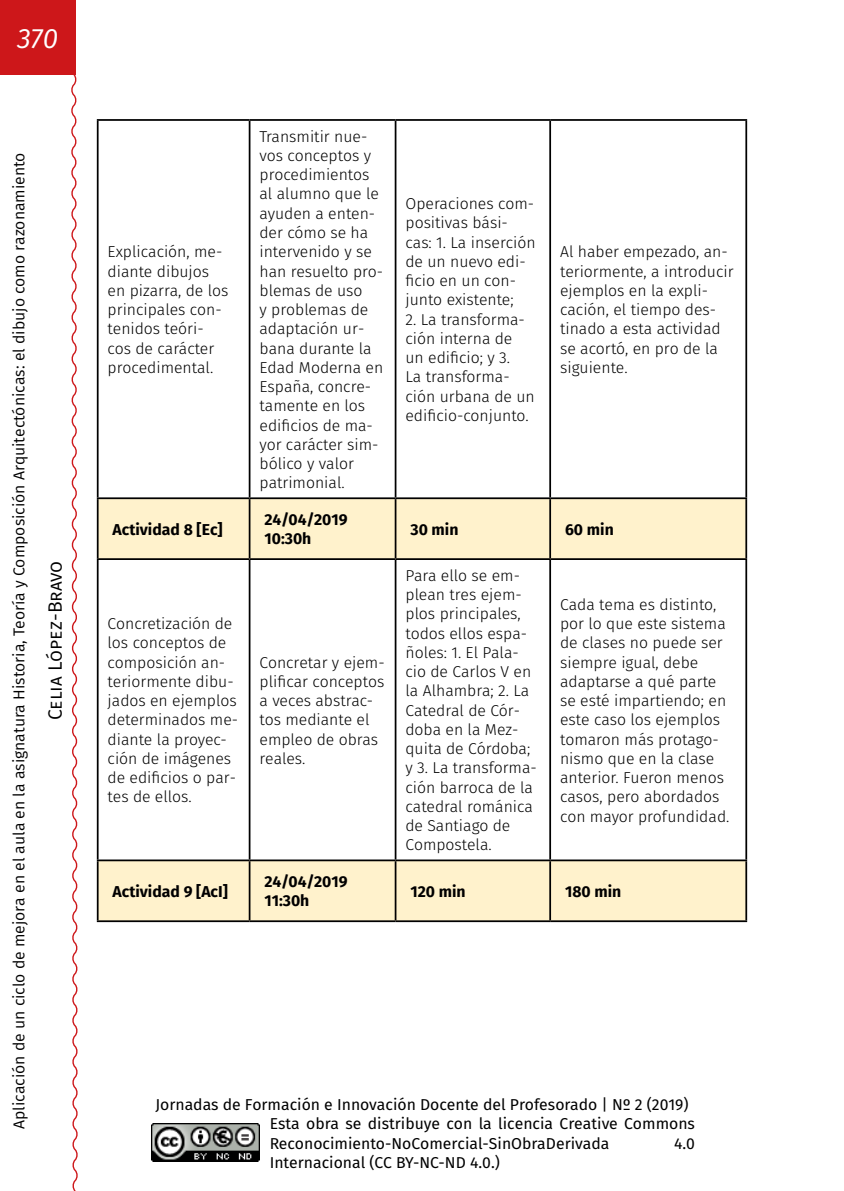
<style>
.page{position:relative;width:844px;height:1191px;background:#fff}
.page>*{position:absolute;margin:0;border:0;box-sizing:border-box;transform-origin:0 0}
.t1{font:italic 28px "Fira Sans";color:#fff}
.t2{font:19.25px "Fira Sans";color:#000}
._70_tabla_izquierda{font:300 15.75px/19.2px "Fira Sans";color:#000}
.t3{font:15.75px/19.2px "Fira Sans";color:#000}
.t4{font:15.75px "Fira Sans";color:#000}
._70_tabla_izquierda-2{font:700 15.75px/19.2px "Fira Sans";color:#000}
</style>
<div class="page">
<div style="left:0;top:0;width:75px;height:74px;background:#cd171a"></div>
<svg style="left:69px;top:72px;width:9px;height:1119px"></svg>
<img style="left:151px;top:1123px;width:109px;height:38px">
<svg style="left:99px;top:499px;width:646px;height:421px"></svg>
<hr style="left:97px;top:119px;width:152px;height:2px;background:#000">
<hr style="left:97px;top:121px;width:2px;height:376px;background:#000">
<hr style="left:249px;top:119px;width:146px;height:2px;background:#000">
<hr style="left:249px;top:121px;width:1px;height:376px;background:#000">
<hr style="left:395px;top:119px;width:155px;height:2px;background:#000">
<hr style="left:394px;top:121px;width:2px;height:376px;background:#000">
<hr style="left:550px;top:119px;width:197px;height:2px;background:#000">
<hr style="left:549px;top:121px;width:2px;height:376px;background:#000">
<hr style="left:745px;top:121px;width:2px;height:376px;background:#000">
<hr style="left:97px;top:497px;width:152px;height:2px;background:#000">
<hr style="left:97px;top:499px;width:2px;height:59px;background:#000">
<hr style="left:249px;top:497px;width:146px;height:2px;background:#000">
<hr style="left:249px;top:499px;width:1px;height:59px;background:#000">
<hr style="left:395px;top:497px;width:155px;height:2px;background:#000">
<hr style="left:394px;top:499px;width:2px;height:59px;background:#000">
<hr style="left:550px;top:497px;width:197px;height:2px;background:#000">
<hr style="left:549px;top:499px;width:2px;height:59px;background:#000">
<hr style="left:745px;top:499px;width:2px;height:59px;background:#000">
<hr style="left:97px;top:558px;width:152px;height:2px;background:#000">
<hr style="left:97px;top:560px;width:2px;height:299px;background:#000">
<hr style="left:249px;top:558px;width:146px;height:2px;background:#000">
<hr style="left:249px;top:560px;width:1px;height:299px;background:#000">
<hr style="left:395px;top:558px;width:155px;height:2px;background:#000">
<hr style="left:394px;top:560px;width:2px;height:299px;background:#000">
<hr style="left:550px;top:558px;width:197px;height:2px;background:#000">
<hr style="left:549px;top:560px;width:2px;height:299px;background:#000">
<hr style="left:745px;top:560px;width:2px;height:299px;background:#000">
<hr style="left:97px;top:859px;width:152px;height:2px;background:#000">
<hr style="left:97px;top:861px;width:2px;height:59px;background:#000">
<hr style="left:249px;top:859px;width:146px;height:2px;background:#000">
<hr style="left:249px;top:861px;width:1px;height:59px;background:#000">
<hr style="left:395px;top:859px;width:155px;height:2px;background:#000">
<hr style="left:394px;top:861px;width:2px;height:59px;background:#000">
<hr style="left:550px;top:859px;width:197px;height:2px;background:#000">
<hr style="left:549px;top:861px;width:2px;height:59px;background:#000">
<hr style="left:745px;top:861px;width:2px;height:59px;background:#000">
<hr style="left:97px;top:920px;width:152px;height:2px;background:#000">
<hr style="left:249px;top:920px;width:146px;height:2px;background:#000">
<hr style="left:395px;top:920px;width:155px;height:2px;background:#000">
<hr style="left:550px;top:920px;width:197px;height:2px;background:#000">
<h1 class="t1" style="left:17px;top:18px;width:43px">370</h1>
<p class="t4" style="left:8px;top:1129px;width:978px;rotate:-90deg">Aplicación de un ciclo de mejora en el aula en la asignatura Historia, Teoría y Composición Arquitectónicas: el dibujo como razonamiento</p>
<p class="t2" style="left:41px;top:720px;width:161px;rotate:-90deg">Celia López-Bravo</p>
<p class="_70_tabla_izquierda" style="left:108px;top:242px;width:122px">Explicación, me&shy;diante dibujos en pizarra, de los principales con&shy;tenidos teóri&shy;cos de carácter procedimental.</p>
<p class="_70_tabla_izquierda" style="left:259px;top:127px;width:125px">Transmitir nue&shy;vos conceptos y procedimientos al alumno que le ayuden a enten&shy;der cómo se ha intervenido y se han resuelto pro&shy;blemas de uso<br>y problemas de adaptación ur&shy;bana durante la<br>Edad Moderna en<br>España, concre&shy;tamente en los edificios de ma&shy;yor carácter sim&shy;bólico y valor patrimonial.</p>
<p class="_70_tabla_izquierda" style="left:405px;top:194px;width:132px">Operaciones com&shy;positivas bási&shy;cas: 1. La inserción de un nuevo edi&shy;ficio en un con&shy;junto existente;</p>
<p class="_70_tabla_izquierda" style="left:405px;top:309px;width:131px">2. La transforma&shy;ción interna de<br>un edificio; y 3.<br>La transforma&shy;ción urbana de un edificio-conjunto.</p>
<p class="_70_tabla_izquierda" style="left:560px;top:242px;width:175px">Al haber empezado, an&shy;teriormente, a introducir ejemplos en la expli&shy;cación, el tiempo des&shy;tinado a esta actividad se acortó, en pro de la siguiente.</p>
<p class="_70_tabla_izquierda-2" style="left:113px;top:519px;width:111px">Actividad 8 [Ec]</p>
<p class="_70_tabla_izquierda-2" style="left:264px;top:510px;width:84px">24/04/2019<br>10:30h</p>
<p class="_70_tabla_izquierda-2" style="left:410px;top:519px;width:49px">30 min</p>
<p class="_70_tabla_izquierda-2" style="left:565px;top:519px;width:50px">60 min</p>
<p class="_70_tabla_izquierda" style="left:108px;top:614px;width:132px">Concretización de los conceptos de composición an&shy;teriormente dibu&shy;jados en ejemplos determinados me&shy;diante la proyec&shy;ción de imágenes de edificios o par&shy;tes de ellos.</p>
<p class="_70_tabla_izquierda" style="left:259px;top:652px;width:127px">Concretar y ejem&shy;plificar conceptos a veces abstrac&shy;tos mediante el empleo de obras reales.</p>
<p class="_70_tabla_izquierda" style="left:405px;top:566px;width:133px">Para ello se em&shy;plean tres ejem&shy;plos principales, todos ellos espa&shy;ñoles: 1. El Pala&shy;cio de Carlos V en la Alhambra; 2. La<br>Catedral de Cór&shy;doba en la Mez&shy;quita de Córdoba; y 3. La transforma&shy;ción barroca de la catedral románica de Santiago de<br>Compostela.</p>
<p class="_70_tabla_izquierda" style="left:560px;top:594px;width:171px">Cada tema es distinto, por lo que este sistema de clases no puede ser siempre igual, debe adaptarse a qué parte se esté impartiendo; en este caso los ejemplos tomaron más protago&shy;nismo que en la clase anterior. Fueron menos casos, pero abordados con mayor profundidad.</p>
<p class="_70_tabla_izquierda-2" style="left:113px;top:881px;width:117px">Actividad 9 [AcI]</p>
<p class="_70_tabla_izquierda-2" style="left:264px;top:872px;width:84px">24/04/2019<br>11:30h</p>
<p class="_70_tabla_izquierda-2" style="left:410px;top:881px;width:57px">120 min</p>
<p class="_70_tabla_izquierda-2" style="left:565px;top:881px;width:58px">180 min</p>
<p class="t3" style="left:270px;top:1095px;width:426px;text-indent:-114px">Jornadas de Formación e Innovación Docente del Profesorado | Nº 2 (2019)<br>Esta obra se distribuye con la licencia Creative Commons<br>Reconocimiento-NoComercial-SinObraDerivada</p>
<p class="t3" style="left:674px;top:1133px;width:22px">4.0</p>
<p class="t3" style="left:270px;top:1152px;width:231px">Internacional (CC BY-NC-ND 4.0.)</p>
</div>
